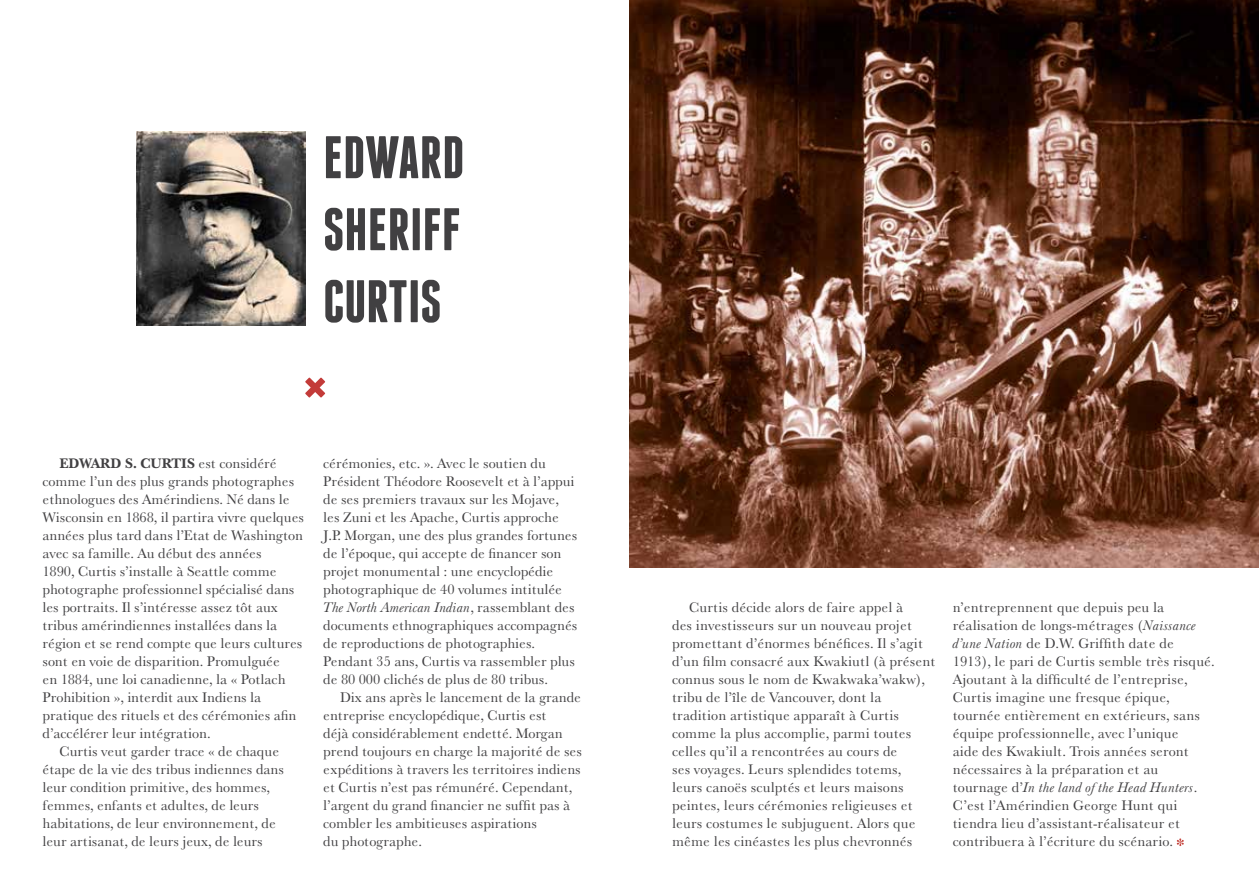
<style>
.page{position:relative;width:1259px;height:893px;background:#fff}
.page>*{position:absolute;margin:0;border:0;box-sizing:border-box;transform-origin:0 0}
.t1{font:700 60px/72px "Franchise";color:#414042}
.t2{font:700 60px "Franchise";color:#c33b39}
.t3{font:14.4px/18px "Baskerville No 2 BT";letter-spacing:-.01em;color:#414042}
.t4{font:700 14.4px "Baskerville No 2 BT";letter-spacing:-.01em;color:#414042}
.s1{font-weight:400}
.s2{font-style:italic}
</style>
<div class="page">
<svg style="left:1176px;top:838px;width:7px;height:8px"></svg>
<img style="left:136px;top:132px;width:169px;height:193px">
<img style="left:629px;top:0;width:630px;height:567px">
<h1 class="t1" style="left:323px;top:121px;width:143px">EDWARD<br>SHERIFF<br>CURTIS</h1>
<h1 class="t2" style="left:304px;top:361px;width:23px">×</h1>
<p class="t4" style="left:60px;top:454px;width:219px">EDWARD S. CURTIS <span class="s1">est considéré</span></p>
<p class="t3" style="left:43px;top:472px;width:253px">comme l’un des plus grands photographes</p>
<p class="t3" style="left:43px;top:490px;width:249px">ethnologues des Amérindiens. Né dans le</p>
<p class="t3" style="left:43px;top:508px;width:263px">Wisconsin en 1868, il partira vivre quelques</p>
<p class="t3" style="left:43px;top:526px;width:262px">années plus tard dans l’Etat de Washington</p>
<p class="t3" style="left:43px;top:544px;width:221px">avec sa famille. Au début des années</p>
<p class="t3" style="left:43px;top:562px;width:236px">1890, Curtis s’installe à Seattle comme</p>
<p class="t3" style="left:43px;top:580px;width:254px">photographe professionnel spécialisé dans</p>
<p class="t3" style="left:43px;top:598px;width:237px">les portraits. Il s’intéresse assez tôt aux</p>
<p class="t3" style="left:43px;top:616px;width:236px">tribus amérindiennes installées dans la</p>
<p class="t3" style="left:43px;top:634px;width:262px">région et se rend compte que leurs cultures</p>
<p class="t3" style="left:43px;top:652px;width:239px">sont en voie de disparition. Promulguée</p>
<p class="t3" style="left:43px;top:670px;width:245px">en 1884, une loi canadienne, la « Potlach</p>
<p class="t3" style="left:43px;top:688px;width:220px">Prohibition », interdit aux Indiens la</p>
<p class="t3" style="left:43px;top:706px;width:256px">pratique des rituels et des cérémonies afin</p>
<p class="t3" style="left:43px;top:724px;width:170px">d’accélérer leur intégration.</p>
<p class="t3" style="left:60px;top:742px;width:221px">Curtis veut garder trace « de chaque</p>
<p class="t3" style="left:43px;top:760px;width:243px">étape de la vie des tribus indiennes dans</p>
<p class="t3" style="left:43px;top:778px;width:229px">leur condition primitive, des hommes,</p>
<p class="t3" style="left:43px;top:796px;width:218px">femmes, enfants et adultes, de leurs</p>
<p class="t3" style="left:43px;top:814px;width:235px">habitations, de leur environnement, de</p>
<p class="t3" style="left:43px;top:832px;width:222px">leur artisanat, de leurs jeux, de leurs</p>
<p class="t3" style="left:323px;top:454px;width:256px">cérémonies, etc. ». Avec le soutien du Président Théodore Roosevelt et à l’appui de ses premiers travaux sur les Mojave, les Zuni et les Apache, Curtis approche J.P. Morgan, une des plus grandes fortunes de l’époque, qui accepte de financer son projet monumental : une encyclopédie photographique de 40 volumes intitulée <span class="s2">The North American Indian</span>, rassemblant des documents ethnographiques accompagnés de reproductions de photographies.<br>Pendant 35 ans, Curtis va rassembler plus de 80 000 clichés de plus de 80 tribus.</p>
<p class="t3" style="left:323px;top:688px;width:260px;text-indent:17px">Dix ans après le lancement de la grande entreprise encyclopédique, Curtis est<br>déjà considérablement endetté. Morgan prend toujours en charge la majorité de ses expéditions à travers les territoires indiens et Curtis n’est pas rémunéré. Cependant, l’argent du grand financier ne suffit pas à combler les ambitieuses aspirations<br>du photographe.</p>
<p class="t3" style="left:672px;top:598px;width:265px;text-indent:17px">Curtis décide alors de faire appel à<br>des investisseurs sur un nouveau projet promettant d’énormes bénéfices. Il s’agit d’un film consacré aux Kwakiutl (à présent connus sous le nom de Kwakwaka’wakw), tribu de l’île de Vancouver, dont la tradition artistique apparaît à Curtis comme la plus accomplie, parmi toutes celles qu’il a rencontrées au cours de<br>ses voyages. Leurs splendides totems,<br>leurs canoës sculptés et leurs maisons peintes, leurs cérémonies religieuses et leurs costumes le subjuguent. Alors que même les cinéastes les plus chevronnés</p>
<p class="t3" style="left:952px;top:598px;width:264px">n’entreprennent que depuis peu la réalisation de longs-métrages (<span class="s2">Naissance d’une Nation</span> de D.W. Griffith date de 1913), le pari de Curtis semble très risqué.<br>Ajoutant à la difficulté de l’entreprise, Curtis imagine une fresque épique, tournée entièrement en extérieurs, sans équipe professionnelle, avec l’unique<br>aide des Kwakiult. Trois années seront nécessaires à la préparation et au tournage d’<span class="s2">In the land of the Head Hunters</span>.<br>C’est l’Amérindien George Hunt qui tiendra lieu d’assistant-réalisateur et contribuera à l’écriture du scénario.</p>
</div>
